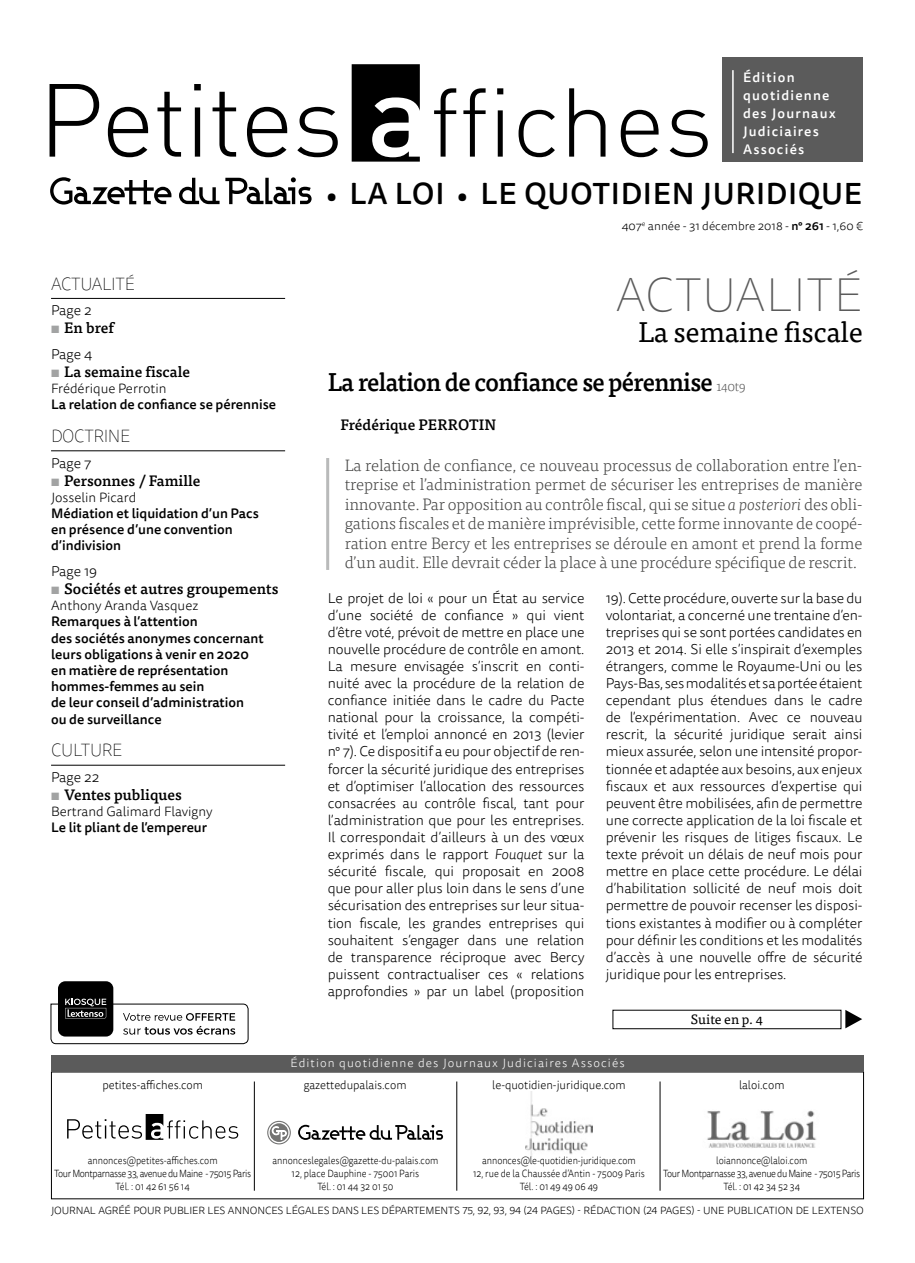
<style>
.page{position:relative;width:915px;height:1263px;background:#fff}
.page>*{position:absolute;margin:0;border:0;box-sizing:border-box;transform-origin:0 0}
.t1{font:100 48px "Tisa Sans OT";letter-spacing:.01em;color:#5b5b5b}
.t2{font:500 30px "Tisa Sans OT";letter-spacing:.02em;color:#000}
.t3{font:28.5px "Tisa OT";letter-spacing:-.01em;color:#000}
.t4{font:500 25.5px "Tisa OT";letter-spacing:-.03em;color:#000;scale:.95 1}
.t5{font:100 18px "Tisa Sans OT";letter-spacing:-.02em;color:#000;scale:.95 1}
.t6{font:300 16.5px/19.5px "Tisa OT";letter-spacing:-.01em;color:#444443;text-align:justify}
.t7{font:500 15px "Tisa OT";color:#000}
.t8{font:300 14.25px/17.1px "Tisa Sans OT";letter-spacing:-.01em;color:#000;text-align:justify}
.t9{font:500 13.5px/16.2px "Tisa Sans OT";color:#000}
.t10{font:300 13.5px "Tisa Sans OT";color:#000}
.t11{font:500 13.5px/18px "Tisa Sans OT";letter-spacing:.09em;color:#fff}
.t12{font:13.5px "Tisa OT";color:#000}
.t13{font:300 12px "Tisa Sans OT";color:#000;scale:.95 1}
.t14{font:300 12px "Tisa Sans OT";letter-spacing:.09em;color:#fff}
.t15{font:300 12px "Tisa Sans OT";color:#000}
.t16{font:300 10.5px/12.6px "Tisa Sans OT";letter-spacing:-.04em;color:#000;text-align:center;scale:.88 1}
.t17{font:300 10.5px/12.6px "Tisa Sans OT";letter-spacing:-.01em;color:#000;text-align:center;scale:.88 1}
.t18{font:300 10.5px "Tisa Sans OT";letter-spacing:-.01em;color:#000}
.s1{font-weight:700;color:#a2a3a3}
.s2{font-size:27px}
.s3{font-weight:500}
.s4{font-weight:300;font-size:13.5px;color:#5b5b5b}
.s5{font-style:italic}
</style>
<div class="page">
<div style="left:721px;top:58px;width:140px;height:104px;background:#5b5b5b"></div>
<hr style="left:732px;top:70px;width:1px;height:83px;background:#fff">
<svg style="left:50px;top:84px;width:49px;height:73px"></svg>
<svg style="left:108px;top:107px;width:40px;height:50px"></svg>
<svg style="left:157px;top:92px;width:24px;height:65px"></svg>
<svg style="left:194px;top:84px;width:7px;height:73px"></svg>
<svg style="left:212px;top:92px;width:24px;height:65px"></svg>
<svg style="left:247px;top:107px;width:40px;height:50px"></svg>
<svg style="left:297px;top:107px;width:40px;height:50px"></svg>
<svg style="left:351px;top:64px;width:68px;height:98px"></svg>
<svg style="left:434px;top:88px;width:22px;height:69px"></svg>
<svg style="left:463px;top:88px;width:22px;height:69px"></svg>
<svg style="left:497px;top:88px;width:6px;height:69px"></svg>
<svg style="left:518px;top:110px;width:36px;height:47px"></svg>
<svg style="left:569px;top:88px;width:36px;height:69px"></svg>
<svg style="left:620px;top:110px;width:38px;height:47px"></svg>
<svg style="left:669px;top:110px;width:38px;height:47px"></svg>
<svg style="left:50px;top:177px;width:121px;height:28px"></svg>
<svg style="left:179px;top:178px;width:40px;height:26px"></svg>
<svg style="left:225px;top:177px;width:86px;height:27px"></svg>
<img style="left:525px;top:1091px;width:67px;height:65px">
<svg style="left:67px;top:1114px;width:171px;height:26px"></svg>
<img style="left:707px;top:1110px;width:110px;height:38px">
<hr style="left:659px;top:1081px;width:1px;height:110px;background:#000">
<hr style="left:456px;top:1081px;width:1px;height:110px;background:#000">
<hr style="left:254px;top:1081px;width:1px;height:110px;background:#000">
<svg style="left:269px;top:1123px;width:19px;height:19px"></svg>
<svg style="left:298px;top:1125px;width:145px;height:15px"></svg>
<svg style="left:271px;top:1126px;width:16px;height:14px"></svg>
<div style="left:267px;top:1121px;width:24px;height:23px;border:1px solid #747473;border-radius:50%"></div>
<div style="left:51px;top:1055px;width:812px;height:16px;background:#5b5b5b"></div>
<div style="left:58px;top:981px;width:55px;height:55px;background:#000;border-radius:7px"></div>
<svg style="left:50px;top:999px;width:199px;height:45px"></svg>
<div style="left:612px;top:1010px;width:229px;height:19px;border:1px solid #000"></div>
<svg style="left:845px;top:1010px;width:16px;height:18px"></svg>
<hr style="left:51px;top:298px;width:234px;height:1px;background:#000">
<hr style="left:51px;top:450px;width:234px;height:1px;background:#000">
<hr style="left:51px;top:765px;width:234px;height:1px;background:#000">
<hr style="left:326px;top:458px;width:3px;height:112px;background:#b9baba">
<p class="t5" style="left:51px;top:273px;width:63px">ACTUALITÉ</p>
<p class="t8" style="left:51px;top:303px;width:42px">Page 2</p>
<p class="t7" style="left:51px;top:319px;width:64px"><span class="s1">▪</span> En bref</p>
<p class="t8" style="left:51px;top:346px;width:43px">Page 4</p>
<p class="t7" style="left:51px;top:362px;width:140px"><span class="s1">▪</span> La semaine fiscale</p>
<p class="t10" style="left:51px;top:380px;width:117px">Frédérique Perrotin</p>
<p class="t9" style="left:51px;top:397px;width:226px">La relation de confiance se pérennise</p>
<p class="t5" style="left:51px;top:425px;width:85px">DOCTRI NE</p>
<p class="t8" style="left:51px;top:455px;width:42px">Page 7</p>
<p class="t7" style="left:51px;top:471px;width:151px"><span class="s1">▪</span> Personnes / Famille</p>
<p class="t10" style="left:51px;top:489px;width:87px">Josselin Picard</p>
<p class="t9" style="left:51px;top:506px;width:209px">Médiation et liquidation d’un Pacs en présence d’une convention d’indivision</p>
<p class="t8" style="left:51px;top:563px;width:48px">Page 19</p>
<p class="t7" style="left:51px;top:579px;width:229px"><span class="s1">▪</span> Sociétés et autres groupements</p>
<p class="t10" style="left:51px;top:597px;width:149px">Anthony Aranda Vasquez</p>
<p class="t9" style="left:51px;top:614px;width:214px">Remarques à l’attention<br>des sociétés anonymes concernant leurs obligations à venir en 2020 en matière de représentation hommes-femmes au sein<br>de leur conseil d’administration<br>ou de surveillance</p>
<p class="t5" style="left:51px;top:740px;width:12px">CULTU</p>
<p class="t5" style="left:102px;top:740px;width:23px">RE</p>
<p class="t8" style="left:51px;top:769px;width:50px">Page 22</p>
<p class="t7" style="left:51px;top:785px;width:132px"><span class="s1">▪</span> Ventes publiques</p>
<p class="t10" style="left:51px;top:803px;width:163px">Bertrand Galimard Flavigny</p>
<p class="t9" style="left:51px;top:820px;width:158px">Le lit pliant de l’empereur</p>
<p class="t13" style="left:102px;top:1077px;width:107px">petites-affiches.com</p>
<p class="t11" style="left:742px;top:69px;width:94px">Édition quotidienne des Journaux<br>Judiciaires<br>Associés</p>
<h2 class="t2" style="left:326px;top:175px;width:537px"><span class="s2">•</span> LA LOI <span class="s2">•</span> LE QUOTIDIEN JURIDIQUE</h2>
<p class="t15" style="left:621px;top:219px;width:242px">407<sup>e</sup> année - 31 décembre 2018 - <span class="s3">n° 261</span> - 1,60 €</p>
<h1 class="t1" style="left:615px;top:267px;width:248px">ACTUALITÉ</h1>
<h3 class="t3" style="left:638px;top:315px;width:226px">La semaine fiscale</h3>
<h3 class="t4" style="left:327px;top:366px;width:441px">La relation de confiance se pérennise <span class="s4">140t9</span></h3>
<p class="t7" style="left:340px;top:416px;width:157px">Frédérique PERROTIN</p>
<p class="t6" style="left:344px;top:456px;width:519px">La relation de confiance, ce nouveau processus de collaboration entre l’en&shy;treprise et l’administration permet de sécuriser les entreprises de manière innovante. Par opposition au contrôle fiscal, qui se situe <span class="s5">a posteriori</span> des obli&shy;gations fiscales et de manière imprévisible, cette forme innovante de coopé&shy;ration entre Bercy et les entreprises se déroule en amont et prend la forme d’un audit. Elle devrait céder la place à une procédure spécifique de rescrit.</p>
<p class="t8" style="left:327px;top:590px;width:258px">Le projet de loi « pour un État au service d’une société de confiance » qui vient d’être voté, prévoit de mettre en place une nouvelle procédure de contrôle en amont.<br>La mesure envisagée s’inscrit en conti&shy;nuité avec la procédure de la relation de confiance initiée dans le cadre du Pacte national pour la croissance, la compéti&shy;tivité et l’emploi annoncé en 2013 (levier n° 7). Ce dispositif a eu pour objectif de ren&shy;forcer la sécurité juridique des entreprises et d’optimiser l’allocation des ressources consacrées au contrôle fiscal, tant pour l’administration que pour les entreprises.<br>Il correspondait d’ailleurs à un des vœux exprimés dans le rapport <span class="s5">Fouquet</span> sur la sécurité fiscale, qui proposait en 2008 que pour aller plus loin dans le sens d’une sécurisation des entreprises sur leur situa&shy;tion fiscale, les grandes entreprises qui souhaitent s’engager dans une relation de transparence réciproque avec Bercy puissent contractualiser ces « relations approfondies » par un label (proposition</p>
<p class="t8" style="left:605px;top:590px;width:258px">19). Cette procédure, ouverte sur la base du volontariat, a concerné une trentaine d’en&shy;treprises qui se sont portées candidates en 2013 et 2014. Si elle s’inspirait d’exemples étrangers, comme le Royaume-Uni ou les Pays-Bas, ses modalités et sa portée étaient cependant plus étendues dans le cadre de l’expérimentation. Avec ce nouveau rescrit, la sécurité juridique serait ainsi mieux assurée, selon une intensité propor&shy;tionnée et adaptée aux besoins, aux enjeux fiscaux et aux ressources d’expertise qui peuvent être mobilisées, afin de permettre une correcte application de la loi fiscale et prévenir les risques de litiges fiscaux. Le texte prévoit un délais de neuf mois pour mettre en place cette procédure. Le délai d’habilitation sollicité de neuf mois doit permettre de pouvoir recenser les disposi&shy;tions existantes à modifier ou à compléter pour définir les conditions et les modalités d’accès à une nouvelle offre de sécurité juridique pour les entreprises.</p>
<p class="t14" style="left:290px;top:1055px;width:335px">Édition quotidienne des Journaux Judiciaires Associés</p>
<p class="t12" style="left:690px;top:1012px;width:73px">Suite en p. 4</p>
<p class="t13" style="left:303px;top:1077px;width:110px">gazettedupalais.com</p>
<p class="t13" style="left:492px;top:1077px;width:142px">le-quotidien-juridique.com</p>
<p class="t13" style="left:738px;top:1077px;width:49px">laloi.com</p>
<p class="t16" style="left:54px;top:1155px;width:225px">annonces@petites-affiches.com<br>Tour Montparnasse 33, avenue du Maine - 75015 Paris<br>Tél. : 01 42 61 56 14</p>
<p class="t17" style="left:272px;top:1155px;width:190px">annonceslegales@gazette-du-palais.com<br>12, place Dauphine - 75001 Paris<br>Tél. : 01 44 32 01 50</p>
<p class="t17" style="left:473px;top:1155px;width:197px">annonces@le-quotidien-juridique.com<br>12, rue de la Chaussée d’Antin - 75009 Paris<br>Tél. : 01 49 49 06 49</p>
<p class="t16" style="left:663px;top:1155px;width:225px">loiannonce@laloi.com<br>Tour Montparnasse 33, avenue du Maine - 75015 Paris<br>Tél. : 01 42 34 52 34</p>
<p class="t18" style="left:51px;top:1204px;width:814px">JOURNAL AGRÉÉ POUR PUBLIER LES ANNONCES LÉGALES DANS LES DÉPARTEMENTS 75, 92, 93, 94 (24 PAGES) - RÉDACTION (24 PAGES) - UNE PUBLICATION DE LEXTENSO</p>
</div>
